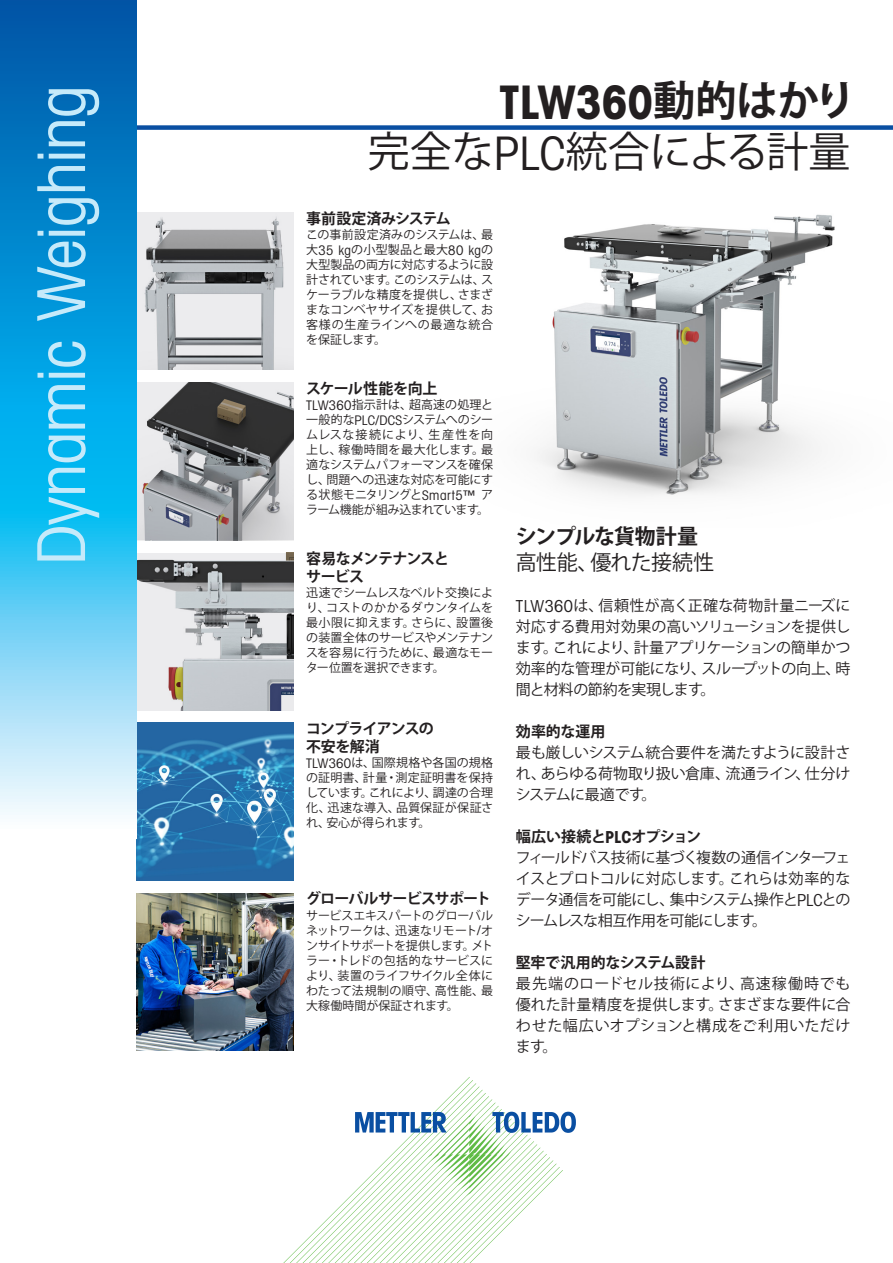
<style>
.page{position:relative;width:893px;height:1263px;background:#fff}
.page>*{position:absolute;margin:0;border:0;box-sizing:border-box;transform-origin:0 0}
.Vertical_Text_44_52{font:66px "Avant Gardefor MT Bk";letter-spacing:-.015em;color:#c6eafa}
._1___Titel{font:46.2px "Avant Gardefor MT Bd";color:#231f20}
._1___Titel-2{font:42px "Koz Go Pro";color:#231f20}
.Title1_bold_14_17pt{font:21px "Koz Go Pro";letter-spacing:-.03em;color:#231f20}
.Title1_bold_14_17pt-2{font:700 21px "Koz Go Pro";letter-spacing:-.05em;color:#231f20}
.Running_Text_book_10_14pt{font:15px/21px "Koz Go Pro";letter-spacing:-.025em;color:#231f20;text-align:justify}
.Feature_DS_Title_bold_10_10pt{font:700 15px/18px "Koz Go Pro";letter-spacing:-.045em;color:#231f20}
.Running_Text_book_10_14pt-2{font:700 15px "Koz Go Pro";letter-spacing:-.02em;color:#231f20}
.Feature_DS_Title_bold_10_10pt-2{font:700 15px "Koz Go Pro";letter-spacing:-.02em;color:#231f20}
.Captions_book_Tab_3mm_8_10pt{font:12px/15px "Koz Go Pro";color:#231f20;text-align:justify}
.Captions_book_8_10pt{font:12px/15px "Koz Go Pro";letter-spacing:-.01em;color:#231f20;text-align:justify}
.s1{font-family:"Koz Go Pro";font-weight:700;font-size:42px}
.s2{font-family:"Avant Gardefor MT Bk";font-size:46.2px}
.s3{font-family:"Avant Gardefor MT Bk";font-size:13.2px}
.s4{font-family:"Avant Gardefor MT Bk";font-size:16.5px}
.s5{font-family:"Avant Gardefor MT Bd";font-weight:400;font-size:16.5px}
</style>
<div class="page">
<img style="left:537px;top:214px;width:298px;height:282px">
<img style="left:136px;top:723px;width:157px;height:157px">
<img style="left:136px;top:893px;width:157px;height:157px">
<svg style="left:136px;top:213px;width:157px;height:157px"></svg>
<svg style="left:136px;top:383px;width:157px;height:157px"></svg>
<svg style="left:136px;top:553px;width:157px;height:157px"></svg>
<div style="left:111px;top:125px;width:782px;height:5px;background:#0a4fa2"></div>
<svg style="left:283px;top:1077px;width:293px;height:186px"></svg>
<svg style="left:0;top:0;width:136px;height:815px"></svg>
<p class="Vertical_Text_44_52" style="left:21px;top:565px;width:482px;rotate:-90deg">Dynamic Weighing</p>
<p class="_1___Titel" style="left:499px;top:72px;width:358px">TLW360<span class="s1">動的はかり</span></p>
<p class="_1___Titel-2" style="left:368px;top:125px;width:484px">完全な<span class="s2">PLC</span>統合による計量</p>
<p class="Feature_DS_Title_bold_10_10pt" style="left:306px;top:210px;width:146px">事前設定済みシステム</p>
<p class="Captions_book_8_10pt" style="left:306px;top:228px;width:189px">この事前設定済みのシステムは、最大<span class="s3">35 kg</span>の小型製品と最大<span class="s3">80 kg</span>の大型製品の両方に対応するように設計されています。このシステムは、スケーラブルな精度を提供し、さまざまなコンベヤサイズを提供して、お客様の生産ラインへの最適な統合を保証します。</p>
<p class="Feature_DS_Title_bold_10_10pt-2" style="left:306px;top:379px;width:133px">スケール性能を向上</p>
<p class="Captions_book_8_10pt" style="left:306px;top:398px;width:189px"><span class="s3">TLW360</span>指示計は、超高速の処理と一般的な<span class="s3">PLC/DCS</span>システムへのシームレスな接続により、生産性を向上し、稼働時間を最大化します。最適なシステムパフォーマンスを確保し、問題への迅速な対応を可能にする状態モニタリングと<span class="s3">Smart5™</span> アラーム機能が組み込まれています。</p>
<p class="Feature_DS_Title_bold_10_10pt" style="left:306px;top:550px;width:145px">容易なメンテナンスとサービス</p>
<p class="Captions_book_Tab_3mm_8_10pt" style="left:306px;top:586px;width:189px">迅速でシームレスなベルト交換により、コストのかかるダウンタイムを最小限に抑えます。さらに、設置後の装置全体のサービスやメンテナンスを容易に行うために、最適なモーター位置を選択できます。</p>
<p class="Feature_DS_Title_bold_10_10pt" style="left:306px;top:720px;width:129px">コンプライアンスの不安を解消</p>
<p class="Captions_book_Tab_3mm_8_10pt" style="left:306px;top:756px;width:189px"><span class="s3">TLW360</span>は、国際規格や各国の規格の証明書、計量・測定証明書を保持しています。これにより、調達の合理化、迅速な導入、品質保証が保証され、安心が得られます。</p>
<p class="Feature_DS_Title_bold_10_10pt" style="left:306px;top:891px;width:186px">グローバルサービスサポート</p>
<p class="Captions_book_Tab_3mm_8_10pt" style="left:306px;top:908px;width:189px">サービスエキスパートのグローバルネットワークは、迅速なリモート<span class="s3">/</span>オンサイトサポートを提供します。メトラー・トレドの包括的なサービスにより、装置のライフサイクル全体にわたって法規制の順守、高性能、最大稼働時間が保証されます。</p>
<p class="Title1_bold_14_17pt-2" style="left:516px;top:523px;width:184px">シンプルな貨物計量</p>
<p class="Title1_bold_14_17pt" style="left:516px;top:548px;width:200px">高性能、優れた接続性</p>
<p class="Running_Text_book_10_14pt" style="left:516px;top:595px;width:336px"><span class="s4">TLW360</span>は、信頼性が高く正確な荷物計量ニーズに対応する費用対効果の高いソリューションを提供します。これにより、計量アプリケーションの簡単かつ効率的な管理が可能になり、スループットの向上、時間と材料の節約を実現します。</p>
<p class="Running_Text_book_10_14pt-2" style="left:516px;top:722px;width:91px">効率的な運用</p>
<p class="Running_Text_book_10_14pt" style="left:516px;top:742px;width:336px">最も厳しいシステム統合要件を満たすように設計され、あらゆる荷物取り扱い倉庫、流通ライン、仕分けシステムに最適です。</p>
<p class="Running_Text_book_10_14pt-2" style="left:516px;top:827px;width:187px">幅広い接続と<span class="s5">PLC</span>オプション</p>
<p class="Running_Text_book_10_14pt" style="left:516px;top:847px;width:336px">フィールドバス技術に基づく複数の通信インターフェイスとプロトコルに対応します。これらは効率的なデータ通信を可能にし、集中システム操作と<span class="s4">PLC</span>とのシームレスな相互作用を可能にします。</p>
<p class="Running_Text_book_10_14pt-2" style="left:516px;top:953px;width:191px">堅牢で汎用的なシステム設計</p>
<p class="Running_Text_book_10_14pt" style="left:516px;top:973px;width:336px">最先端のロードセル技術により、高速稼働時でも優れた計量精度を提供します。さまざまな要件に合わせた幅広いオプションと構成をご利用いただけます。</p>
</div>
